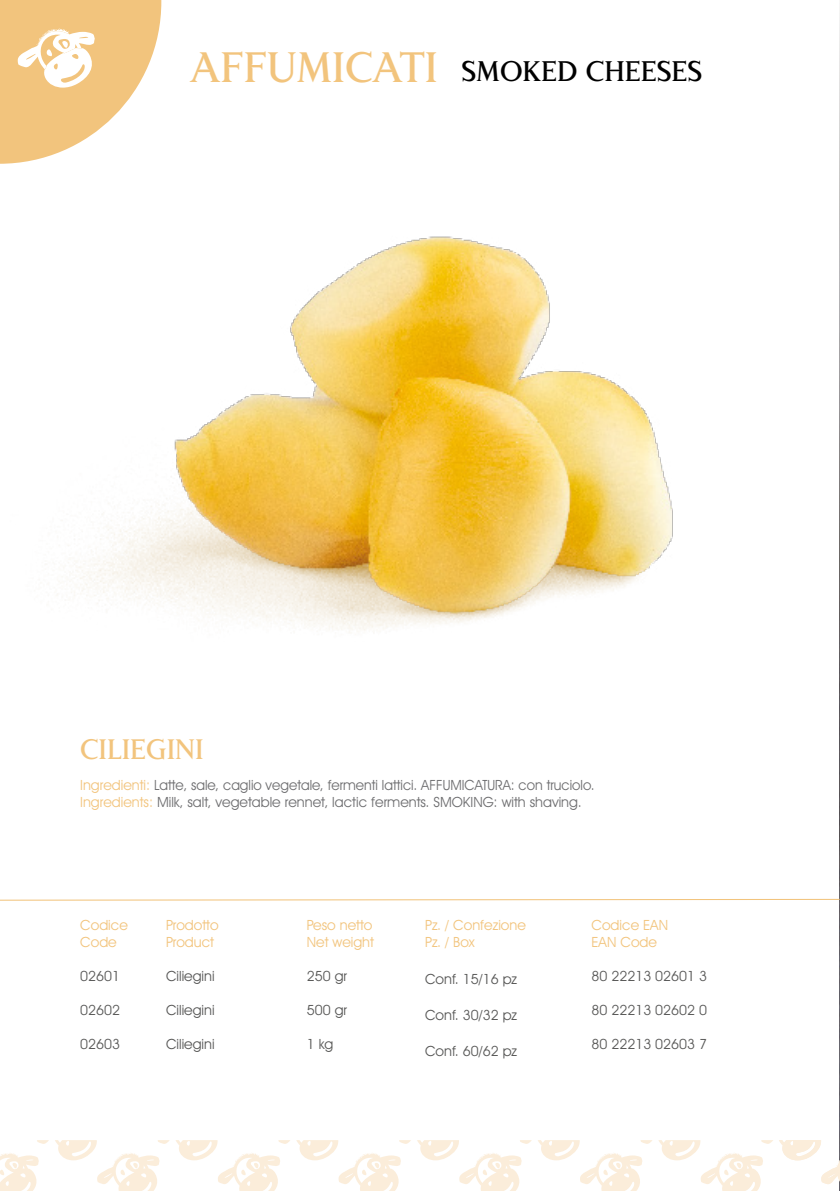
<style>
.page{position:relative;width:840px;height:1191px;background:#fff}
.page>*{position:absolute;margin:0;border:0;box-sizing:border-box;transform-origin:0 0}
.t1{font:500 28.2px "Londinia";color:#000}
.t2{font:500 28px "Londinia";color:#f2c47d}
.t3{font:14.2px/17px "Avant Garde IT Cby BT";color:#6e6e70}
.t4{font:14.2px "Avant Garde IT Cby BT";color:#575756}
.t5{font:14.2px/17px "Avant Garde IT Cby BT";color:#f2c47d}
.s1{font-size:42.4px;color:#f2c47d}
.s2{color:#f2c47d}
</style>
<div class="page">
<img style="left:45px;top:236px;width:628px;height:397px">
<svg style="left:0;top:0;width:161px;height:164px"></svg>
<svg style="left:0;top:898px;width:839px;height:3px"></svg>
<svg style="left:0;top:1140px;width:839px;height:51px"></svg>
<h1 class="t1" style="left:189px;top:54px;width:514px"><span class="s1">AFFUMICATI</span> SMOKED CHEESES</h1>
<h2 class="t2" style="left:80px;top:732px;width:125px">CILIEGINI</h2>
<p class="t3" style="left:80px;top:776px;width:515px"><span class="s2">Ingredienti:</span> Latte, sale, caglio vegetale, fermenti lattici. AFFUMICATURA: con truciolo.<br><span class="s2">Ingredients:</span> Milk, salt, vegetable rennet, lactic ferments. SMOKING: with shaving.</p>
<p class="t5" style="left:80px;top:916px;width:49px">Codice<br>Code</p>
<p class="t4" style="left:80px;top:967px;width:41px">02601</p>
<p class="t4" style="left:80px;top:1001px;width:41px">02602</p>
<p class="t4" style="left:80px;top:1035px;width:41px">02603</p>
<p class="t5" style="left:166px;top:916px;width:54px">Prodotto<br>Product</p>
<p class="t4" style="left:166px;top:967px;width:50px">Ciliegini</p>
<p class="t4" style="left:166px;top:1001px;width:50px">Ciliegini</p>
<p class="t4" style="left:166px;top:1035px;width:50px">Ciliegini</p>
<p class="t5" style="left:306px;top:916px;width:69px">Peso netto<br>Net weight</p>
<p class="t4" style="left:306px;top:967px;width:42px">250 gr</p>
<p class="t4" style="left:306px;top:1001px;width:42px">500 gr</p>
<p class="t4" style="left:306px;top:1035px;width:28px">1 kg</p>
<p class="t5" style="left:425px;top:916px;width:102px">Pz. / Confezione<br>Pz. / Box</p>
<p class="t4" style="left:425px;top:970px;width:94px">Conf. 15/16 pz</p>
<p class="t4" style="left:425px;top:1006px;width:94px">Conf. 30/32 pz</p>
<p class="t4" style="left:425px;top:1042px;width:94px">Conf. 60/62 pz</p>
<p class="t5" style="left:591px;top:916px;width:78px">Codice EAN<br>EAN Code</p>
<p class="t4" style="left:591px;top:967px;width:117px">80 22213 02601 3</p>
<p class="t4" style="left:591px;top:1001px;width:117px">80 22213 02602 0</p>
<p class="t4" style="left:591px;top:1035px;width:117px">80 22213 02603 7</p>
</div>
